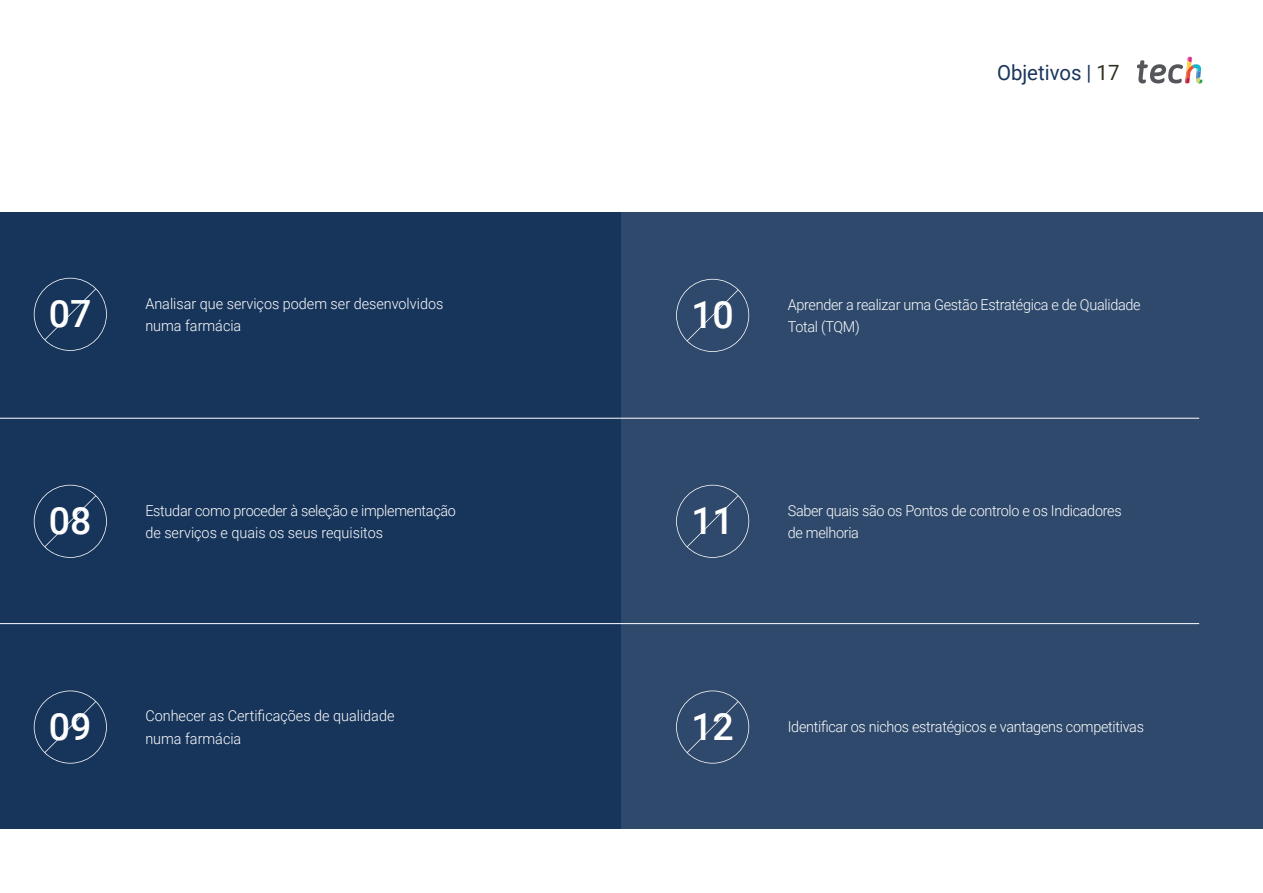
<style>
.page{position:relative;width:1263px;height:893px;background:#fff}
.page>*{position:absolute;margin:0;border:0;box-sizing:border-box;transform-origin:0 0}
.t1{font:500 37.5px "Roboto";color:#fff}
.t2{font:21px "Roboto";color:#1a355c}
.t3{font:300 15px/22.5px "Roboto";letter-spacing:-.02em;color:#fff;scale:.96 1}
.t4{font:300 15px/22.5px "Roboto";color:#fff;scale:.96 1}
.s1{color:#312e20}
</style>
<div class="page">
<svg style="left:1137px;top:57px;width:65px;height:27px"></svg>
<div style="left:0;top:213px;width:621px;height:616px;background:#17355b"></div>
<div style="left:621px;top:213px;width:642px;height:616px;background:#2e496b"></div>
<svg style="left:34px;top:278px;width:73px;height:73px"></svg>
<svg style="left:34px;top:485px;width:73px;height:73px"></svg>
<svg style="left:676px;top:279px;width:73px;height:73px"></svg>
<svg style="left:34px;top:690px;width:73px;height:74px"></svg>
<svg style="left:676px;top:485px;width:73px;height:73px"></svg>
<svg style="left:676px;top:690px;width:73px;height:74px"></svg>
<hr style="left:0;top:418px;width:1199px;height:1px;background:#fff">
<hr style="left:0;top:623px;width:1199px;height:1px;background:#fff">
<h1 class="t1" style="left:49px;top:287px;width:44px">07</h1>
<p class="t4" style="left:145px;top:292px;width:312px">Analisar que serviços podem ser desenvolvidos numa farmácia</p>
<h1 class="t1" style="left:49px;top:494px;width:44px">08</h1>
<p class="t3" style="left:145px;top:498px;width:325px">Estudar como proceder à seleção e implementação de serviços e quais os seus requisitos</p>
<h2 class="t2" style="left:997px;top:57px;width:124px">Objetivos | <span class="s1">17</span></h2>
<h1 class="t1" style="left:691px;top:288px;width:44px">10</h1>
<p class="t3" style="left:788px;top:293px;width:369px">Aprender a realizar uma Gestão Estratégica e de Qualidade</p>
<p class="t3" style="left:788px;top:315px;width:77px">Total (TQM)</p>
<h1 class="t1" style="left:691px;top:494px;width:44px">11</h1>
<p class="t3" style="left:788px;top:498px;width:349px">Saber quais são os Pontos de controlo e os Indicadores de melhoria</p>
<p class="t4" style="left:145px;top:704px;width:261px">Conhecer as Certificações de qualidade numa farmácia</p>
<h1 class="t1" style="left:49px;top:700px;width:44px">09</h1>
<p class="t3" style="left:788px;top:715px;width:373px">Identificar os nichos estratégicos e vantagens competitivas</p>
<h1 class="t1" style="left:691px;top:700px;width:44px">12</h1>
</div>
